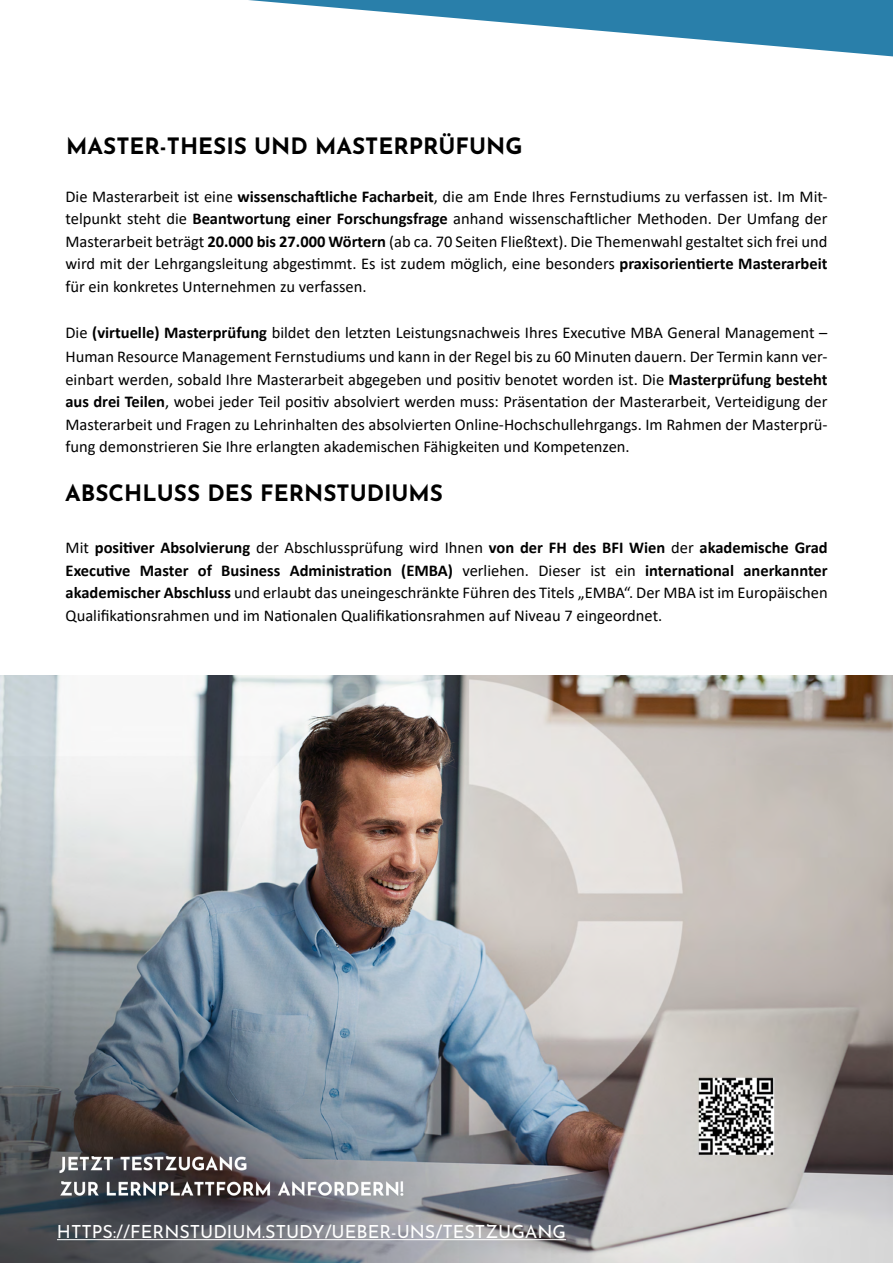
<style>
.page{position:relative;width:893px;height:1263px;background:#fff}
.page>*{position:absolute;margin:0;border:0;box-sizing:border-box;transform-origin:0 0}
.t1{font:700 22.5px "Josefin Sans";color:#000}
.t2{font:18px "Josefin Sans";color:#fff}
.t3{font:16.5px/22.5px "Calibri";color:#000;text-align:justify}
.s1{font-weight:700}
</style>
<div class="page">
<svg style="left:248px;top:0;width:645px;height:56px"></svg>
<img style="left:0;top:675px;width:893px;height:588px">
<hr style="left:57px;top:1239px;width:509px;height:1px;background:#fff">
<h1 class="t1" style="left:66px;top:126px;width:458px">MASTER-THESIS UND MASTERPRÜFUNG</h1>
<p class="t3" style="left:65px;top:185px;width:764px">Die Masterarbeit ist eine <span class="s1">wissenschaftliche Facharbeit</span>, die am Ende Ihres Fernstudiums zu verfassen ist. Im Mit&shy;telpunkt steht die <span class="s1">Beantwortung einer Forschungsfrage</span> anhand wissenschaftlicher Methoden. Der Umfang der Masterarbeit beträgt <span class="s1">20.000 bis 27.000 Wörtern</span> (ab ca. 70 Seiten Fließtext). Die Themenwahl gestaltet sich frei und wird mit der Lehrgangsleitung abgestimmt. Es ist zudem möglich, eine besonders <span class="s1">praxisorientierte Masterarbeit </span>für ein konkretes Unternehmen zu verfassen.</p>
<p class="t3" style="left:65px;top:320px;width:764px;line-height:24px">Die <span class="s1">(virtuelle) Masterprüfung</span> bildet den letzten Leistungsnachweis Ihres Executive MBA General Management –<br>Human Resource Management Fernstudiums und kann in der Regel bis zu 60 Minuten dauern. Der Termin kann ver-</p>
<p class="t3" style="left:65px;top:368px;width:764px">einbart werden, sobald Ihre Masterarbeit abgegeben und positiv benotet worden ist. Die <span class="s1">Masterprüfung besteht aus drei Teilen</span>, wobei jeder Teil positiv absolviert werden muss: Präsentation der Masterarbeit, Verteidigung der Masterarbeit und Fragen zu Lehrinhalten des absolvierten Online-Hochschullehrgangs. Im Rahmen der Masterprü&shy;fung demonstrieren Sie Ihre erlangten akademischen Fähigkeiten und Kompetenzen.</p>
<h1 class="t1" style="left:65px;top:473px;width:379px">ABSCHLUSS DES FERNSTUDIUMS</h1>
<p class="t3" style="left:66px;top:536px;width:764px">Mit <span class="s1">positiver Absolvierung</span> der Abschlussprüfung wird Ihnen <span class="s1">von der FH des BFI Wien</span> der <span class="s1">akademische Grad Executive Master of Business Administration (EMBA)</span> verliehen. Dieser ist ein <span class="s1">international anerkannter akademischer Abschluss</span> und erlaubt das uneingeschränkte Führen des Titels „EMBA“. Der MBA ist im Europäischen Qualifikationsrahmen und im Nationalen Qualifikationsrahmen auf Niveau 7 eingeordnet.</p>
<p class="t2" style="left:57px;top:1216px;width:511px">HTTPS://FERNSTUDIUM.STUDY/UEBER-UNS/TESTZUGANG</p>
</div>
